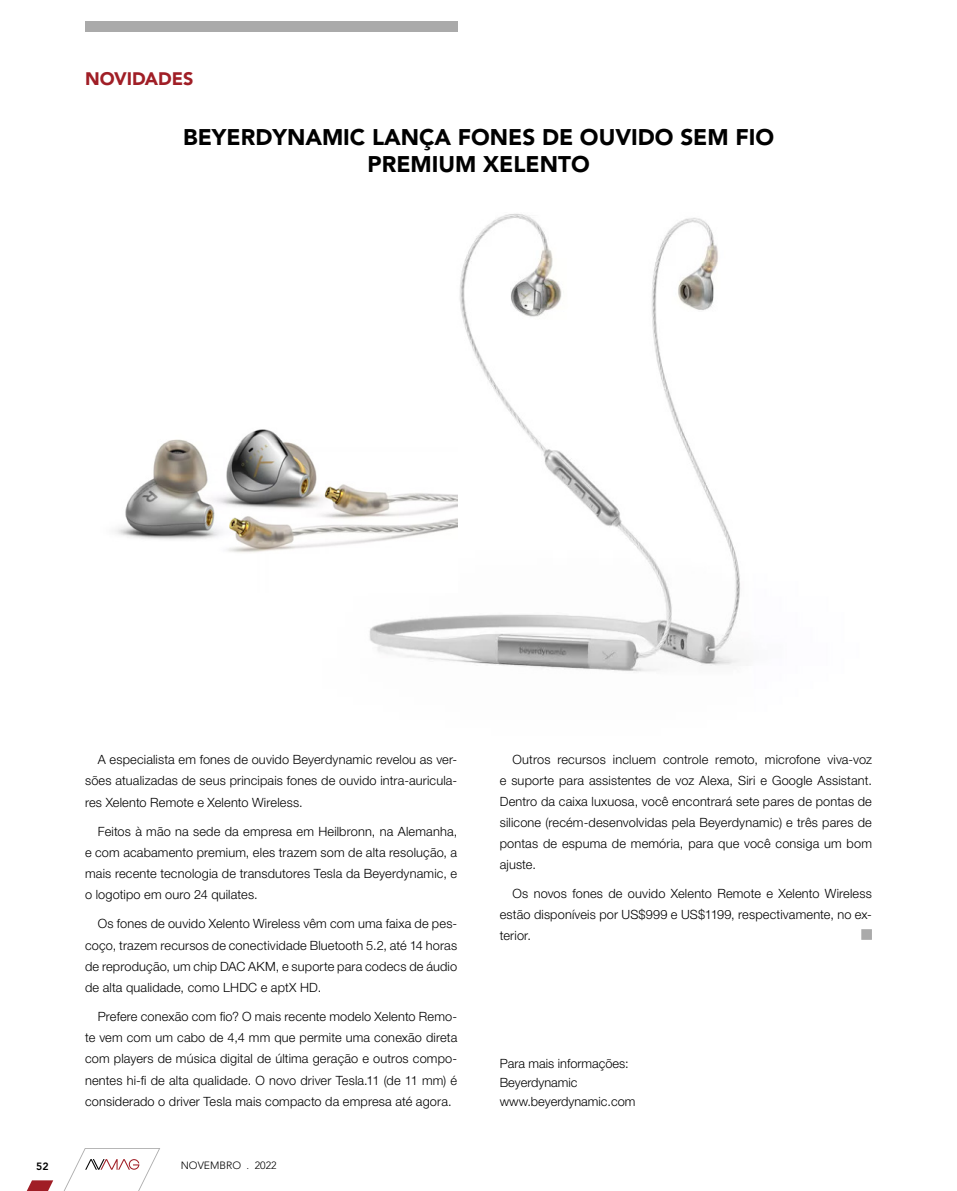
<style>
.page{position:relative;width:957px;height:1191px;background:#fff}
.page>*{position:absolute;margin:0;border:0;box-sizing:border-box;transform-origin:0 0}
.t1{font:900 22.5px/27px "Avenir LT Std";color:#000;text-align:center}
.t2{font:900 18px "Avenir LT Std";letter-spacing:-.005em;color:#a01e26}
.t3{font:300 12.75px/21.3px "Helvetica Neue LT Std";letter-spacing:.01em;color:#000;text-align:justify}
.t4{font:300 10.5px "Avenir LT Std";color:#000}
.t5{font:800 10.5px "Avenir LT Std";color:#000}
</style>
<div class="page">
<svg style="left:26px;top:1148px;width:134px;height:43px"></svg>
<img style="left:369px;top:214px;width:371px;height:458px">
<div style="left:85px;top:21px;width:372px;height:11px;background:#aaa"></div>
<div style="left:861px;top:929px;width:11px;height:10px;background:#aaa;border:2px solid #aaa"></div>
<img style="left:115px;top:386px;width:342px;height:206px">
<h2 class="t2" style="left:85px;top:68px;width:110px">NOVIDADES</h2>
<h1 class="t1" style="left:183px;top:123px;width:592px">BEYERDYNAMIC LANÇA FONES DE OUVIDO SEM FIO<br>PREMIUM XELENTO</h1>
<p class="t3" style="left:85px;top:748px;width:374px;text-indent:13px">A especialista em fones de ouvido Beyerdynamic revelou as ver&shy;sões atualizadas de seus principais fones de ouvido intra-auricula&shy;res Xelento Remote e Xelento Wireless.</p>
<p class="t3" style="left:85px;top:820px;width:374px;text-indent:13px">Feitos à mão na sede da empresa em Heilbronn, na Alemanha, e com acabamento premium, eles trazem som de alta resolução, a mais recente tecnologia de transdutores Tesla da Beyerdynamic, e o logotipo em ouro 24 quilates.</p>
<p class="t3" style="left:85px;top:912px;width:374px;text-indent:13px">Os fones de ouvido Xelento Wireless vêm com uma faixa de pes&shy;coço, trazem recursos de conectividade Bluetooth 5.2, até 14 horas de reprodução, um chip DAC AKM, e suporte para codecs de áudio de alta qualidade, como LHDC e aptX HD.</p>
<p class="t3" style="left:85px;top:1005px;width:374px;text-indent:13px">Prefere conexão com fio? O mais recente modelo Xelento Remo&shy;te vem com um cabo de 4,4 mm que permite uma conexão direta com players de música digital de última geração e outros compo&shy;nentes hi-fi de alta qualidade. O novo driver Tesla.11 (de 11 mm) é considerado o driver Tesla mais compacto da empresa até agora.</p>
<p class="t5" style="left:36px;top:1160px;width:14px">52</p>
<p class="t4" style="left:181px;top:1159px;width:97px">NOVEMBRO . 2022</p>
<p class="t3" style="left:500px;top:749px;width:374px;text-indent:13px">Outros recursos incluem controle remoto, microfone viva-voz e suporte para assistentes de voz Alexa, Siri e Google Assistant.<br>Dentro da caixa luxuosa, você encontrará sete pares de pontas de silicone (recém-desenvolvidas pela Beyerdynamic) e três pares de pontas de espuma de memória, para que você consiga um bom ajuste.</p>
<p class="t3" style="left:500px;top:882px;width:374px;text-indent:13px">Os novos fones de ouvido Xelento Remote e Xelento Wireless estão disponíveis por US$999 e US$1199, respectivamente, no ex&shy;terior.</p>
<p class="t3" style="left:500px;top:1053px;width:137px;line-height:18.9px;text-align:left">Para mais informações:<br>Beyerdynamic www.beyerdynamic.com</p>
</div>
